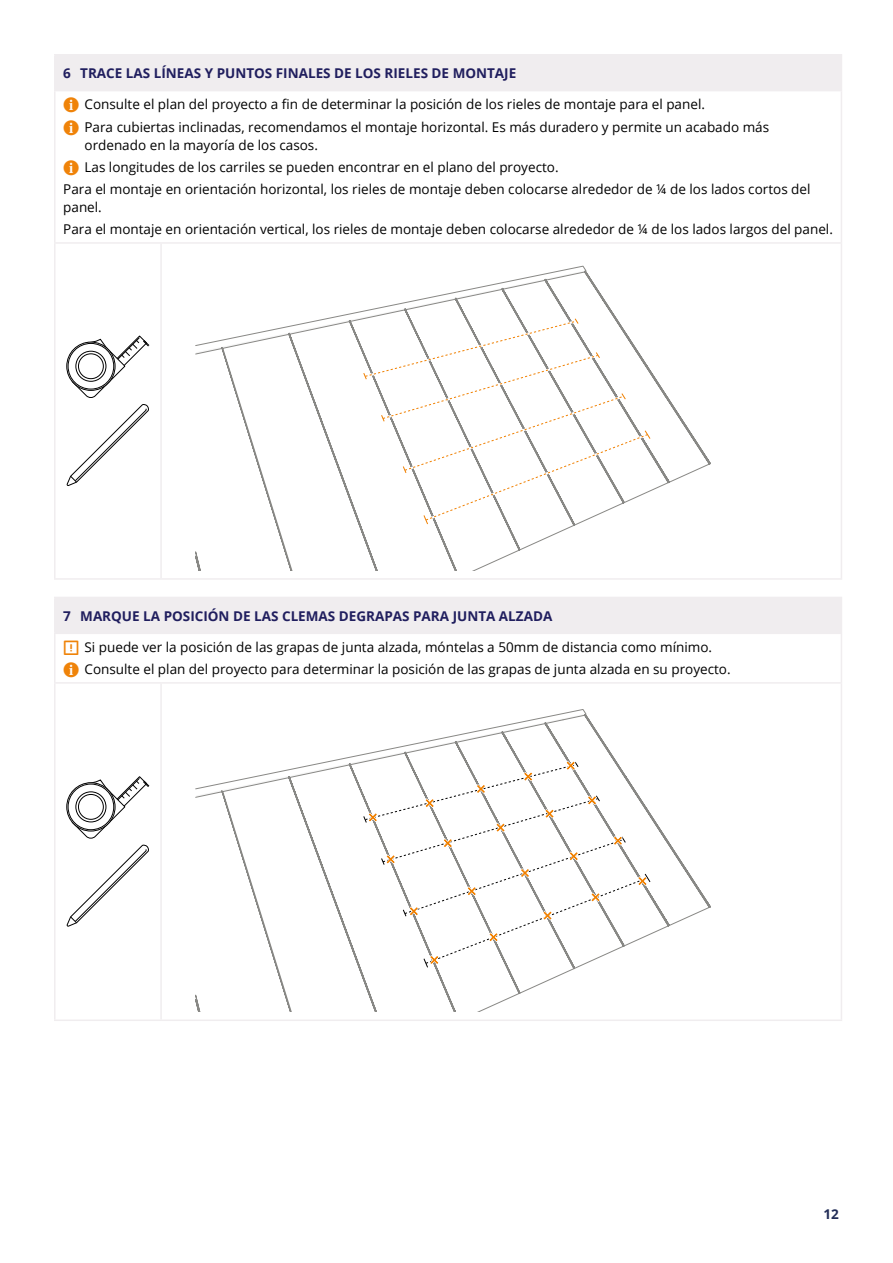
<style>
.page{position:relative;width:893px;height:1263px;background:#fff}
.page>*{position:absolute;margin:0;border:0;box-sizing:border-box;transform-origin:0 0}
.body_1{font:13.5px/18px "Open Sans";color:#000}
.ol_1_continue{font:700 13.5px "Open Sans";color:#201e5e}
.t1{font:700 13.5px "Open Sans";color:#222d57}
.s1{color:#ef8309}
</style>
<div class="page">
<div style="left:55px;top:55px;width:786px;height:36px;background:#f0edef"></div>
<hr style="left:54px;top:54px;width:107px;height:2px;background:#f0edef">
<hr style="left:54px;top:56px;width:2px;height:34px;background:#f0edef">
<hr style="left:161px;top:54px;width:681px;height:2px;background:#f0edef">
<hr style="left:841px;top:56px;width:1px;height:34px;background:#f0edef">
<hr style="left:54px;top:90px;width:107px;height:1px;background:#f0edef">
<hr style="left:54px;top:91px;width:2px;height:151px;background:#f0edef">
<hr style="left:161px;top:90px;width:681px;height:1px;background:#f0edef">
<hr style="left:841px;top:91px;width:1px;height:151px;background:#f0edef">
<hr style="left:54px;top:242px;width:107px;height:2px;background:#f0edef">
<hr style="left:54px;top:244px;width:2px;height:334px;background:#f0edef">
<hr style="left:161px;top:242px;width:681px;height:2px;background:#f0edef">
<hr style="left:160px;top:244px;width:2px;height:334px;background:#f0edef">
<hr style="left:841px;top:244px;width:1px;height:334px;background:#f0edef">
<hr style="left:54px;top:578px;width:107px;height:2px;background:#f0edef">
<hr style="left:161px;top:578px;width:681px;height:2px;background:#f0edef">
<svg style="left:66px;top:335px;width:84px;height:151px"></svg>
<svg style="left:196px;top:265px;width:515px;height:305px"></svg>
<div style="left:55px;top:597px;width:786px;height:36px;background:#f0edef"></div>
<hr style="left:54px;top:597px;width:107px;height:1px;background:#f0edef">
<hr style="left:54px;top:598px;width:2px;height:34px;background:#f0edef">
<hr style="left:161px;top:597px;width:681px;height:1px;background:#f0edef">
<hr style="left:841px;top:598px;width:1px;height:34px;background:#f0edef">
<hr style="left:54px;top:632px;width:107px;height:2px;background:#f0edef">
<hr style="left:54px;top:634px;width:2px;height:48px;background:#f0edef">
<hr style="left:161px;top:632px;width:681px;height:2px;background:#f0edef">
<hr style="left:841px;top:634px;width:1px;height:48px;background:#f0edef">
<hr style="left:54px;top:682px;width:107px;height:2px;background:#f0edef">
<hr style="left:54px;top:684px;width:2px;height:335px;background:#f0edef">
<hr style="left:161px;top:682px;width:681px;height:2px;background:#f0edef">
<hr style="left:160px;top:684px;width:2px;height:335px;background:#f0edef">
<hr style="left:841px;top:684px;width:1px;height:335px;background:#f0edef">
<hr style="left:54px;top:1019px;width:107px;height:2px;background:#f0edef">
<hr style="left:161px;top:1019px;width:681px;height:2px;background:#f0edef">
<svg style="left:66px;top:776px;width:84px;height:150px"></svg>
<svg style="left:196px;top:709px;width:515px;height:303px"></svg>
<p class="ol_1_continue" style="left:63px;top:63px;width:455px">6 TRACE LAS LÍNEAS Y PUNTOS FINALES DE LOS RIELES DE MONTAJE</p>
<p class="body_1" style="left:63px;top:95px;width:643px"><span class="s1">✔</span> Consulte el plan del proyecto a fin de determinar la posición de los rieles de montaje para el panel.</p>
<p class="body_1" style="left:85px;top:117px;width:686px;text-indent:-21px"><span class="s1">✔</span> Para cubiertas inclinadas, recomendamos el montaje horizontal. Es más duradero y permite un acabado más ordenado en la mayoría de los casos.</p>
<p class="body_1" style="left:63px;top:158px;width:497px"><span class="s1">✔</span> Las longitudes de los carriles se pueden encontrar en el plano del proyecto.</p>
<p class="body_1" style="left:63px;top:180px;width:749px">Para el montaje en orientación horizontal, los rieles de montaje deben colocarse alrededor de ¼ de los lados cortos del panel.</p>
<p class="body_1" style="left:63px;top:220px;width:771px">Para el montaje en orientación vertical, los rieles de montaje deben colocarse alrededor de ¼ de los lados largos del panel.</p>
<p class="ol_1_continue" style="left:63px;top:606px;width:491px">7 MARQUE LA POSICIÓN DE LAS CLEMAS DEGRAPAS PARA JUNTA ALZADA</p>
<p class="body_1" style="left:63px;top:638px;width:650px"><span class="s1">✓</span> Si puede ver la posición de las grapas de junta alzada, móntelas a 50mm de distancia como mínimo.</p>
<p class="body_1" style="left:63px;top:660px;width:669px"><span class="s1">✔</span> Consulte el plan del proyecto para determinar la posición de las grapas de junta alzada en su proyecto.</p>
<p class="t1" style="left:824px;top:1205px;width:17px">12</p>
</div>
